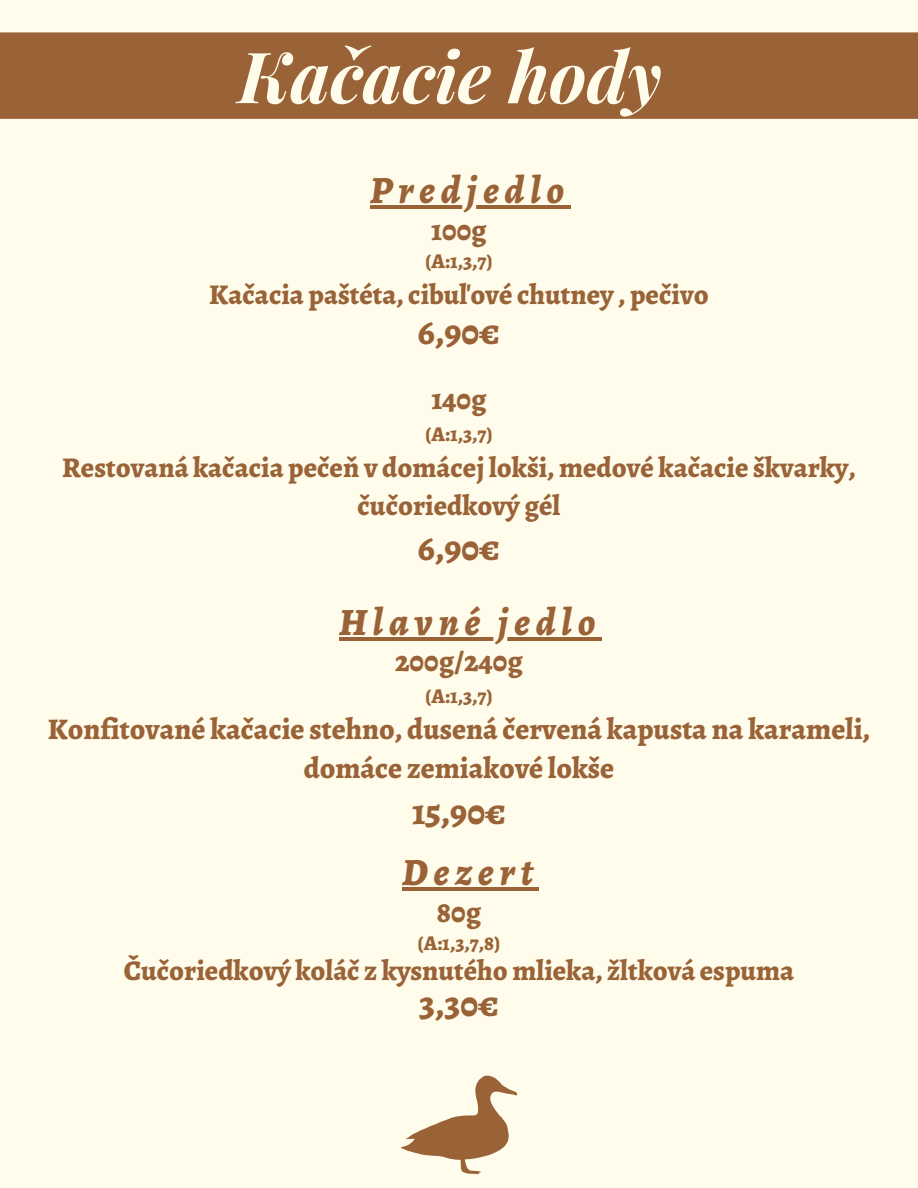
<style>
.page{position:relative;width:918px;height:1188px;background:#fffcec}
.page>*{position:absolute;margin:0;border:0;box-sizing:border-box;transform-origin:0 0}
.t1{font:italic 700 70.65px "Playfair Display";color:#fffcec}
.t2{font:italic 800 38.7px "Alegreya";letter-spacing:.15em;color:#996337}
.t3{font:800 36.45px "Alegreya";color:#996337}
.t4{font:800 29.85px "Alegreya";color:#996337}
.t5{font:800 28.5px "Alegreya";color:#996337}
.t6{font:800 21px "Alegreya";color:#996337}
</style>
<div class="page">
<div style="left:0;top:32px;width:918px;height:87px;background:#996337"></div>
<hr style="left:370px;top:205px;width:200px;height:3px;background:#996337">
<svg style="left:401px;top:1076px;width:116px;height:98px"></svg>
<hr style="left:339px;top:637px;width:262px;height:4px;background:#996337">
<hr style="left:402px;top:888px;width:136px;height:3px;background:#996337">
<h1 class="t1" style="left:238px;top:27px;width:425px">Kačacie hody</h1>
<h2 class="t2" style="left:370px;top:163px;width:196px">Predjedlo</h2>
<p class="t4" style="left:431px;top:209px;width:57px">100g</p>
<p class="t6" style="left:425px;top:246px;width:69px">(A:1,3,7)</p>
<p class="t5" style="left:209px;top:275px;width:501px">Kačacia paštéta, cibuľové chutney , pečivo</p>
<p class="t3" style="left:418px;top:307px;width:84px">6,90€</p>
<p class="t4" style="left:431px;top:379px;width:57px">140g</p>
<p class="t6" style="left:425px;top:419px;width:69px">(A:1,3,7)</p>
<p class="t5" style="left:62px;top:448px;width:795px">Restovaná kačacia pečeň v domácej lokši, medové kačacie škvarky,</p>
<p class="t5" style="left:358px;top:486px;width:204px">čučoriedkový gél</p>
<p class="t3" style="left:418px;top:523px;width:84px">6,90€</p>
<p class="t2" style="left:339px;top:596px;width:258px">Hlavné jedlo</p>
<p class="t4" style="left:395px;top:641px;width:129px">200g/240g</p>
<p class="t6" style="left:425px;top:681px;width:69px">(A:1,3,7)</p>
<p class="t4" style="left:48px;top:708px;width:824px">Konfitované kačacie stehno, dusená červená kapusta na karameli,</p>
<p class="t4" style="left:304px;top:748px;width:312px">domáce zemiakové lokše</p>
<h2 class="t3" style="left:412px;top:787px;width:95px">15,90€</h2>
<h2 class="t2" style="left:402px;top:846px;width:132px">Dezert</h2>
<p class="t4" style="left:437px;top:892px;width:46px">80g</p>
<p class="t6" style="left:417px;top:929px;width:85px">(A:1,3,7,8)</p>
<p class="t5" style="left:124px;top:951px;width:672px">Čučoriedkový koláč z kysnutého mlieka, žltková espuma</p>
<p class="t3" style="left:419px;top:979px;width:81px">3,30€</p>
</div>
